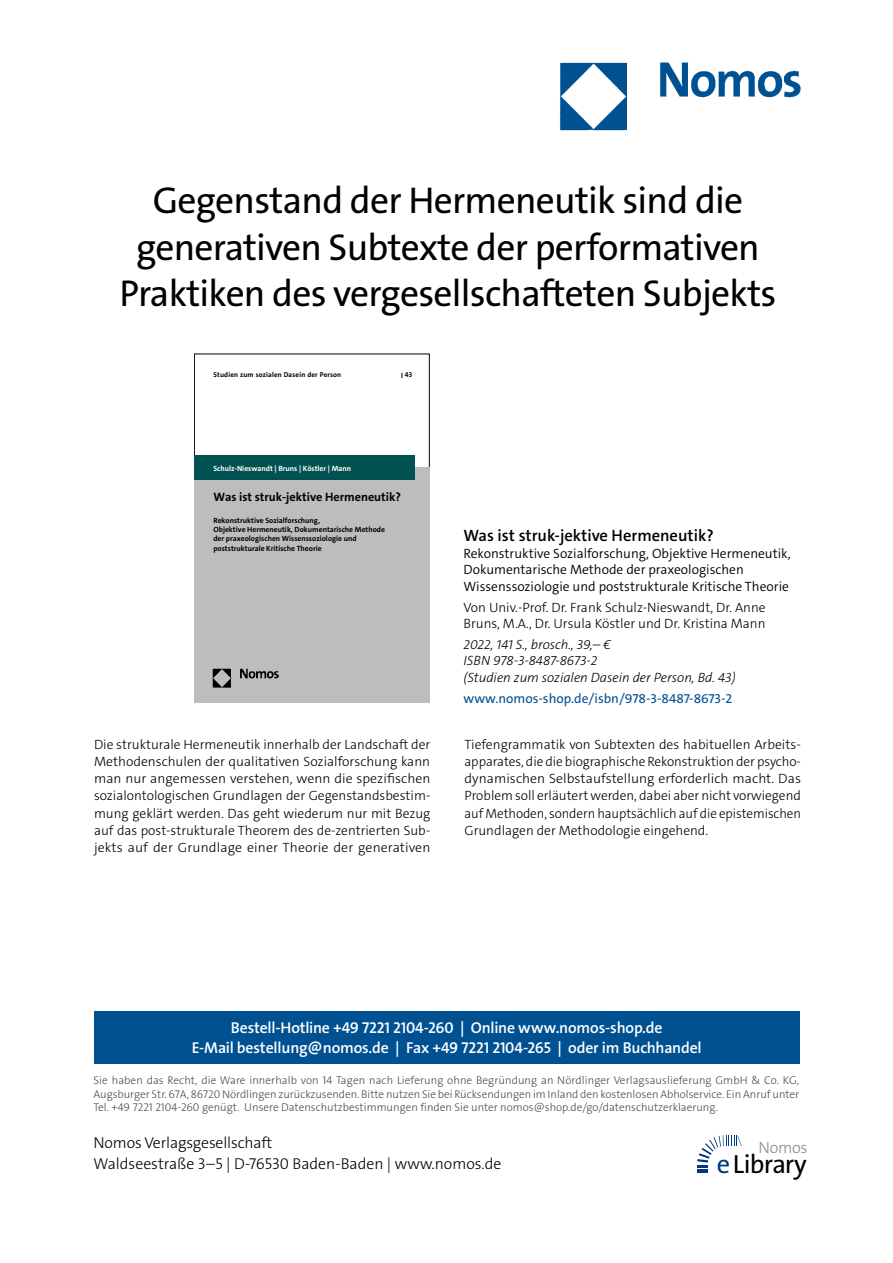
<style>
.page{position:relative;width:893px;height:1263px;background:#fff}
.page>*{position:absolute;margin:0;border:0;box-sizing:border-box;transform-origin:0 0}
.t1{font:37.5px/46.5px "The Sans Os F";letter-spacing:-.02em;color:#000;text-align:center}
.t2{font:26.4px "The Sans Os F";letter-spacing:-.03em;color:#000}
.t3{font:600 16.5px "The Sans C5";color:#000}
.t4{font:300 16.2px "The Sans Os F";letter-spacing:-.02em;color:#87888a}
.t5{font:600 15.75px/21px "The Sans Os F";letter-spacing:-.01em;color:#fff;text-align:center}
.t6{font:300 15.75px/21px "The Sans Os F";color:#000}
.t7{font:300 13.5px/17.2px "The Sans C5";color:#000;text-align:justify}
.t8{font:300 13.5px/16.5px "The Sans C5";color:#000}
.t9{font:italic 300 13.5px/16.5px "The Sans C5";color:#000}
.t10{font:13.5px "The Sans C5";color:#005192}
.t11{font:700 12.15px "The Sans C5";color:#000}
.t12{font:300 11.25px/13.5px "The Sans Os F";color:#4b4b4d;text-align:justify}
.t13{font:700 7.65px/9.1px "The Sans C5";color:#000}
.t14{font:700 7.65px "The Sans C5";color:#fff}
.t15{font:700 7.05px "The Sans C5";letter-spacing:.02em;color:#000}
.s1{color:#003882}
</style>
<div class="page">
<img style="left:559px;top:62px;width:242px;height:69px">
<div style="left:94px;top:1011px;width:705px;height:52px;background:#005192"></div>
<svg style="left:697px;top:1135px;width:45px;height:38px"></svg>
<div style="left:194px;top:468px;width:236px;height:234px;background:#bbbdbe"></div>
<div style="left:194px;top:455px;width:220px;height:25px;background:#005350"></div>
<img style="left:212px;top:669px;width:66px;height:19px">
<h1 class="t1" style="left:119px;top:181px;width:658px">Gegenstand der Hermeneutik sind die generativen Subtexte der performativen<br>Praktiken des vergesellschafteten Subjekts</h1>
<p class="t15" style="left:214px;top:370px;width:129px">Studien zum sozialen Dasein der Person</p>
<p class="t15" style="left:401px;top:370px;width:13px">l 43</p>
<p class="t14" style="left:213px;top:463px;width:139px">Schulz-Nieswandt | Bruns | Köstler | Mann</p>
<p class="t11" style="left:213px;top:489px;width:189px">Was ist struk-jektive Hermeneutik?</p>
<p class="t13" style="left:213px;top:516px;width:173px">Rekonstruktive Sozialforschung,<br>Objektive Hermeneutik, Dokumentarische Methode der praxeologischen Wissenssoziologie und poststrukturale Kritische Theorie</p>
<p class="t3" style="left:463px;top:525px;width:252px">Was ist struk-jektive Hermeneutik?</p>
<p class="t8" style="left:463px;top:545px;width:329px">Rekonstruktive Sozialforschung, Objektive Hermeneutik,<br>Dokumentarische Methode der praxeologischen<br>Wissenssoziologie und poststrukturale Kritische Theorie</p>
<p class="t7" style="left:463px;top:599px;width:304px;line-height:16.5px">Von Univ.-Prof. Dr. Frank Schulz-Nieswandt, Dr. Anne<br>Bruns, M.A., Dr. Ursula Köstler und Dr. Kristina Mann</p>
<p class="t9" style="left:463px;top:636px;width:274px">2022, 141 S., brosch., 39,– €<br>ISBN 978-3-8487-8673-2<br>(Studien zum sozialen Dasein der Person, Bd. 43)</p>
<p class="t10" style="left:463px;top:689px;width:270px">www.nomos-shop.de/isbn/978-3-8487-8673-2</p>
<p class="t7" style="left:94px;top:735px;width:338px">Die strukturale Hermeneutik innerhalb der Landschaft der Methodenschulen der qualitativen Sozialforschung kann man nur angemessen verstehen, wenn die spezifischen sozialontologischen Grundlagen der Gegenstandsbestim&shy;mung geklärt werden. Das geht wiederum nur mit Bezug auf das post-strukturale Theorem des de-zentrierten Sub&shy;jekts auf der Grundlage einer Theorie der generativen</p>
<p class="t7" style="left:464px;top:735px;width:338px">Tiefengrammatik von Subtexten des habituellen Arbeits&shy;apparates, die die biographische Rekonstruktion der psycho&shy;dynamischen Selbstaufstellung erforderlich macht. Das Problem soll erläutert werden, dabei aber nicht vorwiegend auf Methoden, sondern hauptsächlich auf die epistemischen Grundlagen der Methodologie eingehend.</p>
<p class="t5" style="left:192px;top:1017px;width:511px">Bestell-Hotline +49 7221 2104-260 | Online www.nomos-shop.de<br>E-Mail bestellung@nomos.de | Fax +49 7221 2104-265 | oder im Buchhandel</p>
<p class="t12" style="left:94px;top:1074px;width:707px">Sie haben das Recht, die Ware innerhalb von 14 Tagen nach Lieferung ohne Begründung an Nördlinger Verlagsauslieferung GmbH &amp; Co. KG, Augsburger Str. 67A, 86720 Nördlingen zurückzusenden. Bitte nutzen Sie bei Rücksendungen im Inland den kostenlosen Abholservice. Ein Anruf unter Tel. +49 7221 2104-260 genügt. Unsere Datenschutzbestimmungen finden Sie unter nomos@shop.de/go/datenschutzerklaerung.</p>
<p class="t6" style="left:94px;top:1133px;width:409px">Nomos Verlagsgesellschaft<br>Waldseestraße 3–5 | D-76530 Baden-Baden | www.nomos.de</p>
<p class="t4" style="left:758px;top:1137px;width:51px">Nomos</p>
<h2 class="t2" style="left:717px;top:1153px;width:91px"><span class="s1">e</span>Library</h2>
</div>
